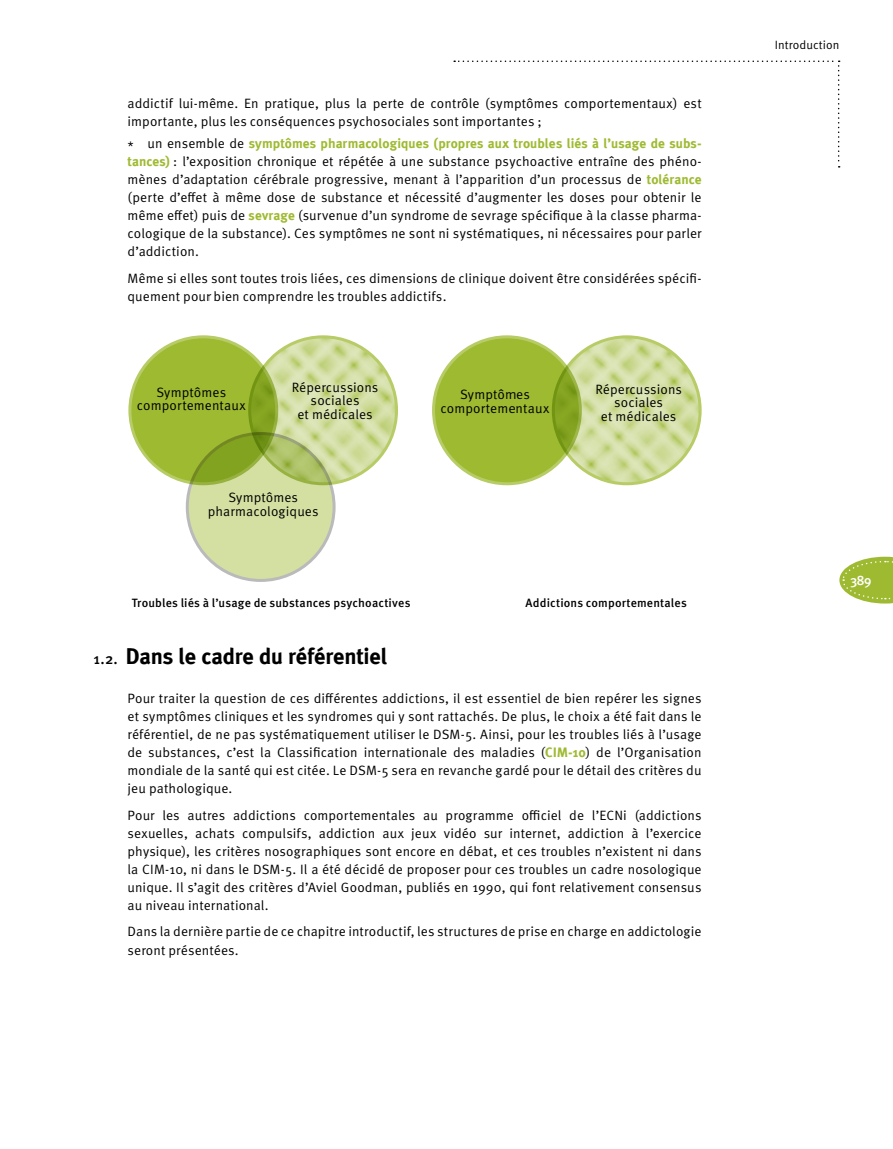
<style>
.page{position:relative;width:893px;height:1149px;background:#fff}
.page>*{position:absolute;margin:0;border:0;box-sizing:border-box;transform-origin:0 0}
.t1{font:700 22.5px "Meta Plus";letter-spacing:-.01em;color:#000}
.t2{font:13.5px/18px "Meta Pro";letter-spacing:.005em;color:#000;text-align:center}
.t3{font:700 13.5px "Meta Plus";letter-spacing:.005em;color:#9eba31}
.t4{font:500 13.5px "Meta Plus";color:#fff}
.t5{font:500 12px "Meta Pro";letter-spacing:.01em;color:#000}
.t6{font:12px "Meta Pro";letter-spacing:.005em;color:#000}
.s1{font-family:"Meta Pro";font-weight:400;color:#000}
.s2{font-family:"Meta Plus";font-weight:700;color:#9eba31}
.s3{font-family:"Meta Pro";font-weight:500;font-size:15px}
</style>
<div class="page">
<svg style="left:839px;top:556px;width:54px;height:47px"></svg>
<svg style="left:454px;top:60px;width:386px;height:107px"></svg>
<div style="left:434px;top:337px;width:146px;height:146px;background:#9eba31;border-radius:50%"></div>
<div style="left:130px;top:337px;width:147px;height:146px;background:#9eba31;border-radius:50%"></div>
<img style="left:250px;top:337px;width:146px;height:146px">
<svg style="left:187px;top:433px;width:147px;height:147px;background:#c2d289"></svg>
<div style="left:186px;top:432px;width:150px;height:149px;border:3px solid #656668;border-radius:50%"></div>
<img style="left:553px;top:337px;width:147px;height:146px">
<div style="left:552px;top:335px;width:150px;height:150px;border:3px solid #b7cc66;border-radius:50%"></div>
<p class="t2" style="left:128px;top:95px;width:576px;text-align:left">addictif lui-même. En pratique, plus la perte de contrôle (symptômes comportementaux) est importante, plus les conséquences psychosociales sont importantes ;</p>
<p class="t3" style="left:128px;top:136px;width:576px"><span class="s1">* un ensemble de</span> symptômes pharmacologiques (propres aux troubles liés à l’usage de subs-</p>
<p class="t2" style="left:128px;top:153px;width:576px;text-align:justify"><span class="s2">tances)</span> : l’exposition chronique et répétée à une substance psychoactive entraîne des phéno&shy;mènes d’adaptation cérébrale progressive, menant à l’apparition d’un processus de <span class="s2">tolérance </span>(perte d’effet à même dose de substance et nécessité d’augmenter les doses pour obtenir le même effet) puis de <span class="s2">sevrage</span> (survenue d’un syndrome de sevrage spécifique à la classe pharma&shy;cologique de la substance). Ces symptômes ne sont ni systématiques, ni nécessaires pour parler d’addiction.</p>
<p class="t2" style="left:128px;top:269px;width:576px;text-align:left">Même si elles sont toutes trois liées, ces dimensions de clinique doivent être considérées spécifi&shy;quement pour bien comprendre les troubles addictifs.</p>
<p class="t2" style="left:137px;top:386px;width:110px;line-height:13.5px">Symptômes comportementaux</p>
<p class="t2" style="left:292px;top:380px;width:88px;line-height:13.5px">Répercussions sociales<br>et médicales</p>
<p class="t2" style="left:595px;top:382px;width:88px;line-height:13.5px">Répercussions sociales<br>et médicales</p>
<p class="t2" style="left:441px;top:388px;width:110px;line-height:13.5px">Symptômes comportementaux</p>
<p class="t2" style="left:208px;top:491px;width:112px;line-height:13.5px">Symptômes pharmacologiques</p>
<p class="t5" style="left:132px;top:595px;width:280px">Troubles liés à l’usage de substances psychoactives</p>
<p class="t5" style="left:526px;top:595px;width:163px">Addictions comportementales</p>
<h1 class="t1" style="left:94px;top:643px;width:296px"><span class="s3">1.2.</span> Dans le cadre du référentiel</h1>
<p class="t2" style="left:128px;top:689px;width:576px;text-align:justify">Pour traiter la question de ces différentes addictions, il est essentiel de bien repérer les signes et symptômes cliniques et les syndromes qui y sont rattachés. De plus, le choix a été fait dans le référentiel, de ne pas systématiquement utiliser le DSM-5. Ainsi, pour les troubles liés à l’usage de substances, c’est la Classification internationale des maladies (<span class="s2">CIM-10</span>) de l’Organisation mondiale de la santé qui est citée. Le DSM-5 sera en revanche gardé pour le détail des critères du jeu pathologique.</p>
<p class="t2" style="left:128px;top:806px;width:576px;text-align:justify">Pour les autres addictions comportementales au programme officiel de l’ECNi (addictions sexuelles, achats compulsifs, addiction aux jeux vidéo sur internet, addiction à l’exercice physique), les critères nosographiques sont encore en débat, et ces troubles n’existent ni dans la CIM-10, ni dans le DSM-5. Il a été décidé de proposer pour ces troubles un cadre nosologique unique. Il s’agit des critères d’Aviel Goodman, publiés en 1990, qui font relativement consensus au niveau international.</p>
<p class="t2" style="left:128px;top:922px;width:575px;text-align:left">Dans la dernière partie de ce chapitre introductif, les structures de prise en charge en addictologie seront présentées.</p>
<p class="t6" style="left:775px;top:37px;width:66px">Introduction</p>
<p class="t4" style="left:850px;top:572px;width:23px">389</p>
</div>
